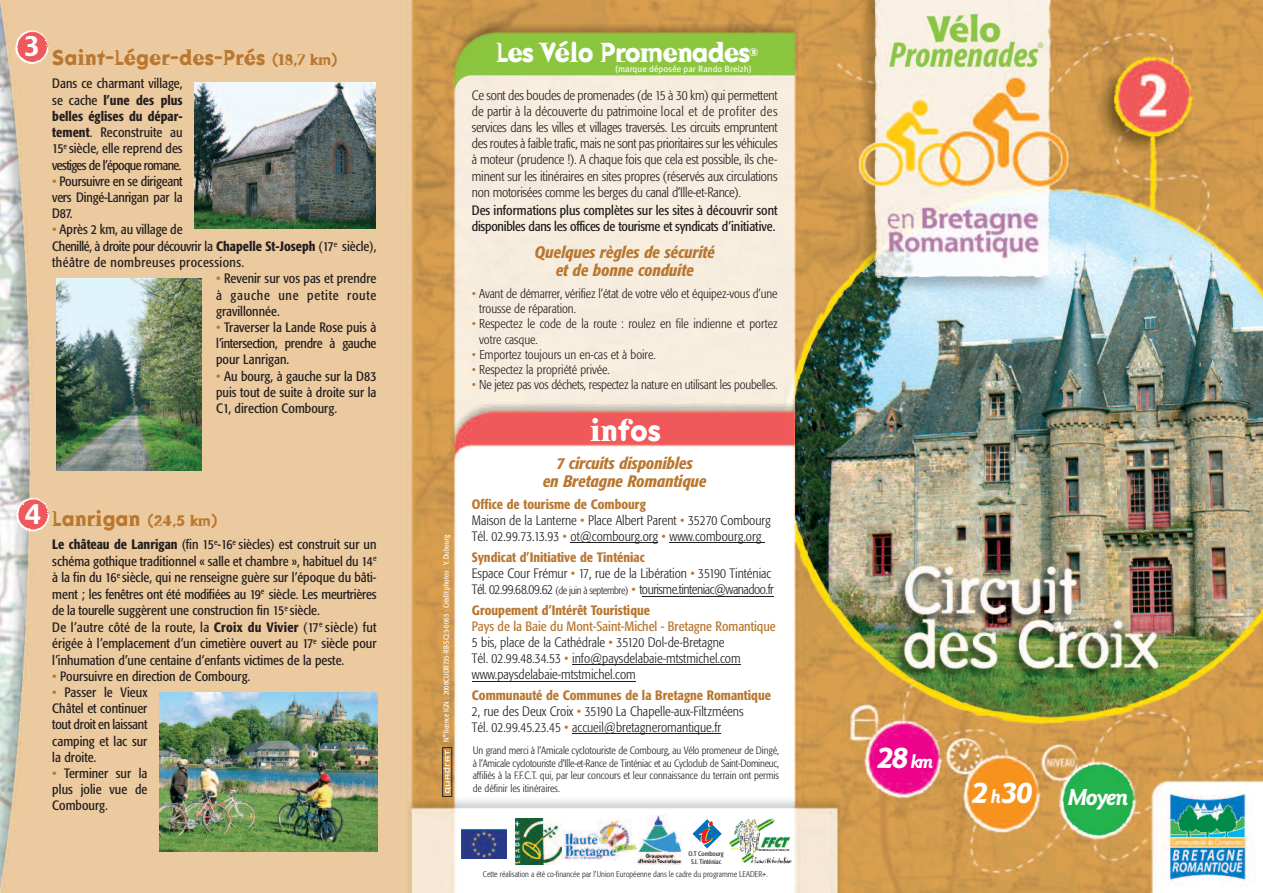
<style>
.page{position:relative;width:1263px;height:893px;background:#fff}
.page>*{position:absolute;margin:0;border:0;box-sizing:border-box;transform-origin:0 0}
.t1{font:italic 700 32.85px "Goudy Sans";color:#fff}
.t2{font:700 30px "Dead History";color:#fff}
.t3{font:700 27px "Dead History";letter-spacing:-.035em;color:#fff}
.t4{font:26.1px "FT Numero";color:#fff}
.t5{font:italic 700 24px "Goudy Sans";letter-spacing:-.05em;color:#fff}
.t6{font:700 21px "Dead History";color:#b97730}
.t7{font:italic 500 condensed 16.5px/18px "Formata";color:#b97730;text-align:center}
.t8{font:condensed 13.5px/16.2px "Formata";color:#231f20;text-align:justify}
.t9{font:300 condensed 13.5px/16.2px "Formata";color:#231f20}
.t10{font:500 condensed 13.5px "Formata";color:#b97730}
.t11{font:300 condensed 12.75px/15.3px "Formata";color:#231f20}
.t12{font:300 condensed 12.75px "Formata";letter-spacing:-.02em;color:#231f20}
.t13{font:700 10.8px "Dead History";color:#fff}
.t14{font:300 condensed 10.5px/12.6px "Formata";color:#231f20;text-align:justify}
.t15{font:9px "Meta Plus";color:#fff}
.t16{font:300 condensed 8.25px "Formata";color:#231f20}
.t17{font:condensed 7.5px "Formata";color:#fff}
.t18{font:condensed 6.6px/7.8px "Formata";color:#231f20;text-align:center}
.s1{font-size:15px}
.s2{font-weight:500}
.s3{color:#b97730}
.s4{font-weight:500;color:#b97730}
.s5{font-size:10.5px}
.s6{font-weight:400;color:#b97730}
.s7{font-size:19.65px}
.s8{font-size:32.85px}
</style>
<div class="page">
<img style="left:0;top:0;width:1263px;height:893px">
<hr style="left:570px;top:543px;width:88px;height:1px;background:#231f20">
<hr style="left:669px;top:543px;width:92px;height:1px;background:#231f20">
<hr style="left:642px;top:596px;width:131px;height:1px;background:#231f20">
<hr style="left:572px;top:665px;width:168px;height:1px;background:#231f20">
<hr style="left:472px;top:681px;width:164px;height:1px;background:#231f20">
<hr style="left:572px;top:734px;width:149px;height:1px;background:#231f20">
<img style="left:195px;top:82px;width:180px;height:147px">
<img style="left:57px;top:278px;width:144px;height:192px">
<img style="left:159px;top:692px;width:218px;height:159px">
<svg style="left:15px;top:30px;width:34px;height:34px"></svg>
<svg style="left:16px;top:498px;width:34px;height:34px"></svg>
<div style="left:442px;top:747px;width:10px;height:50px;border:1px solid #231f20"></div>
<svg style="left:444px;top:750px;width:7px;height:43px"></svg>
<div style="left:632px;top:813px;width:54px;height:51px;background:#fff"></div>
<img style="left:635px;top:814px;width:47px;height:50px">
<div style="left:728px;top:819px;width:66px;height:45px;background:#fff"></div>
<img style="left:730px;top:819px;width:62px;height:45px">
<div style="left:460px;top:829px;width:50px;height:30px;background:#fff"></div>
<img style="left:461px;top:830px;width:46px;height:29px">
<svg style="left:514px;top:814px;width:50px;height:51px"></svg>
<img style="left:515px;top:819px;width:49px;height:45px">
<div style="left:563px;top:816px;width:74px;height:45px;background:#fff"></div>
<img style="left:563px;top:818px;width:74px;height:42px">
<div style="left:692px;top:816px;width:31px;height:43px;background:#fff"></div>
<svg style="left:692px;top:819px;width:30px;height:30px"></svg>
<h3 class="t4" style="left:24px;top:32px;width:18px">3</h3>
<h3 class="t6" style="left:52px;top:46px;width:287px">Saint-Léger-des-Prés <span class="s1">(18,7 km)</span></h3>
<p class="t8" style="left:52px;top:76px;width:132px">Dans ce charmant village, se cache <span class="s2">l’une des plus belles églises du dépar&shy;tement</span>. Reconstruite au 15<sup>e</sup> siècle, elle reprend des vestiges de l’époque romane.</p>
<p class="t8" style="left:52px;top:174px;width:132px"><span class="s3">•</span> Poursuivre en se dirigeant vers Dingé-Lanrigan par la D87.</p>
<p class="t8" style="left:52px;top:222px;width:326px;text-align:left"><span class="s3">•</span> Après 2 km, au village de<br>Chenillé, à droite pour découvrir la <span class="s2">Chapelle St-Joseph</span> (17<sup>e</sup> siècle), théâtre de nombreuses processions.</p>
<p class="t8" style="left:216px;top:271px;width:162px"><span class="s3">•</span> Revenir sur vos pas et prendre à gauche une petite route gravillonnée.</p>
<p class="t8" style="left:216px;top:320px;width:162px"><span class="s3">•</span> Traverser la Lande Rose puis à l’intersection, prendre à gauche pour Lanrigan.</p>
<p class="t8" style="left:216px;top:369px;width:162px"><span class="s3">•</span> Au bourg, à gauche sur la D83 puis tout de suite à droite sur la C1, direction Combourg.</p>
<h3 class="t4" style="left:25px;top:500px;width:18px">4</h3>
<h3 class="t6" style="left:52px;top:506px;width:167px">Lanrigan <span class="s1">(24,5 km)</span></h3>
<p class="t8" style="left:52px;top:537px;width:326px;text-align:left"><span class="s2">Le château de Lanrigan</span> (fin 15<sup>e</sup>-16<sup>e</sup> siècles) est construit sur un schéma gothique traditionnel « salle et chambre », habituel du 14<sup>e </sup>à la fin du 16<sup>e</sup> siècle, qui ne renseigne guère sur l’époque du bâti&shy;ment ; les fenêtres ont été modifiées au 19<sup>e</sup> siècle. Les meurtrières de la tourelle suggèrent une construction fin 15<sup>e</sup> siècle.<br>De l’autre côté de la route, la <span class="s2">Croix du Vivier</span> (17<sup>e</sup> siècle) fut érigée à l’emplacement d’un cimetière ouvert au 17<sup>e</sup> siècle pour l’inhumation d’une centaine d’enfants victimes de la peste.</p>
<p class="t8" style="left:52px;top:669px;width:200px"><span class="s3">•</span> Poursuivre en direction de Combourg.</p>
<p class="t8" style="left:52px;top:685px;width:97px"><span class="s3">•</span> Passer le Vieux Châtel et continuer tout droit en laissant camping et lac sur la droite.</p>
<p class="t8" style="left:52px;top:766px;width:97px"><span class="s3">•</span> Terminer sur la plus jolie vue de Combourg.</p>
<p class="t17" style="left:443px;top:742px;width:208px;rotate:-90deg">N° licence IGN : 2008CUDR735-RB-SC25-0065 - Crédit photos : Y. Dubourg</p>
<h3 class="t3" style="left:496px;top:36px;width:256px">Les Vélo Promenades</h3>
<p class="t13" style="left:749px;top:46px;width:10px">®</p>
<p class="t9" style="left:472px;top:88px;width:307px;text-align:justify">Ce sont des boucles de promenades (de 15 à 30 km) qui permettent de partir à la découverte du patrimoine local et de profiter des services dans les villes et villages traversés. Les circuits empruntent des routes à faible trafic, mais ne sont pas prioritaires sur les véhicules à moteur (prudence !). A chaque fois que cela est possible, ils che&shy;minent sur les itinéraires en sites propres (réservés aux circulations non motorisées comme les berges du canal d’Ille-et-Rance).</p>
<p class="t8" style="left:472px;top:203px;width:307px">Des informations plus complètes sur les sites à découvrir sont disponibles dans les offices de tourisme et syndicats d’initiative.</p>
<p class="t7" style="left:535px;top:244px;width:182px">Quelques règles de sécurité et de bonne conduite</p>
<p class="t11" style="left:479px;top:287px;width:300px;text-indent:-7px"><span class="s3">•</span> Avant de démarrer, vérifiez l’état de votre vélo et équipez-vous d’une trousse de réparation.</p>
<p class="t11" style="left:479px;top:317px;width:300px;text-indent:-7px"><span class="s3">•</span> Respectez le code de la route : roulez en file indienne et portez votre casque.</p>
<p class="t11" style="left:472px;top:348px;width:185px"><span class="s3">•</span> Emportez toujours un en-cas et à boire.</p>
<p class="t11" style="left:472px;top:363px;width:140px"><span class="s3">•</span> Respectez la propriété privée.</p>
<p class="t12" style="left:472px;top:380px;width:307px"><span class="s3">•</span> Ne jetez pas vos déchets, respectez la nature en utilisant les poubelles.</p>
<p class="t15" style="left:615px;top:64px;width:138px">(marque déposée par Rando Breizh)</p>
<h2 class="t2" style="left:590px;top:413px;width:72px">infos</h2>
<p class="t7" style="left:543px;top:456px;width:165px">7 circuits disponibles<br>en Bretagne Romantique</p>
<p class="t9" style="left:472px;top:497px;width:301px"><span class="s4">Office de tourisme de Combourg<br></span>Maison de la Lanterne <span class="s3">•</span> Place Albert Parent <span class="s3">•</span> 35270 Combourg<br>Tél. 02.99.73.13.93 <span class="s3">•</span> ot@combourg.org <span class="s3">•</span> www.combourg.org</p>
<p class="t9" style="left:472px;top:550px;width:304px"><span class="s4">Syndicat d’Initiative de Tinténiac<br></span>Espace Cour Frémur <span class="s3">•</span> 17, rue de la Libération <span class="s3">•</span> 35190 Tinténiac<br>Tél. 02.99.68.09.62 <span class="s5">(de juin à septembre)</span> <span class="s3">•</span> tourisme.tinteniac@wanadoo.fr</p>
<p class="t10" style="left:472px;top:604px;width:180px">Groupement d’Intérêt Touristique</p>
<p class="t9" style="left:472px;top:619px;width:305px"><span class="s6">Pays de la Baie du Mont-Saint-Michel - Bretagne Romantique </span>5 bis, place de la Cathédrale <span class="s3">•</span> 35120 Dol-de-Bretagne<br>Tél. 02.99.48.34.53 <span class="s3">•</span> info@paysdelabaie-mtstmichel.com www.paysdelabaie-mtstmichel.com</p>
<p class="t9" style="left:472px;top:688px;width:301px"><span class="s4">Communauté de Communes de la Bretagne Romantique<br></span>2, rue des Deux Croix <span class="s3">•</span> 35190 La Chapelle-aux-Filtzméens<br>Tél. 02.99.45.23.45 <span class="s3">•</span> accueil@bretagneromantique.fr</p>
<p class="t14" style="left:473px;top:745px;width:308px">Un grand merci à l’Amicale cyclotouriste de Combourg, au Vélo promeneur de Dingé, à l’Amicale cyclotouriste d’Ille-et-Rance de Tinténiac et au Cycloclub de Saint-Domineuc, affiliés à la F.F.C.T. qui, par leur concours et leur connaissance du terrain ont permis de définir les itinéraires.</p>
<p class="t18" style="left:688px;top:850px;width:37px">O.T Combourg<br>S.I. Tinténiac</p>
<p class="t16" style="left:483px;top:871px;width:286px">Cette réalisation a été co-financée par l'Union Européenne dans le cadre du programme LEADER+.</p>
<h1 class="t1" style="left:877px;top:744px;width:58px">28 <span class="s7">km</span></h1>
<h3 class="t5" style="left:972px;top:788px;width:158px"><span class="s8">2</span> <span class="s7">h</span><span class="s8">30</span> Moyen</h3>
</div>
